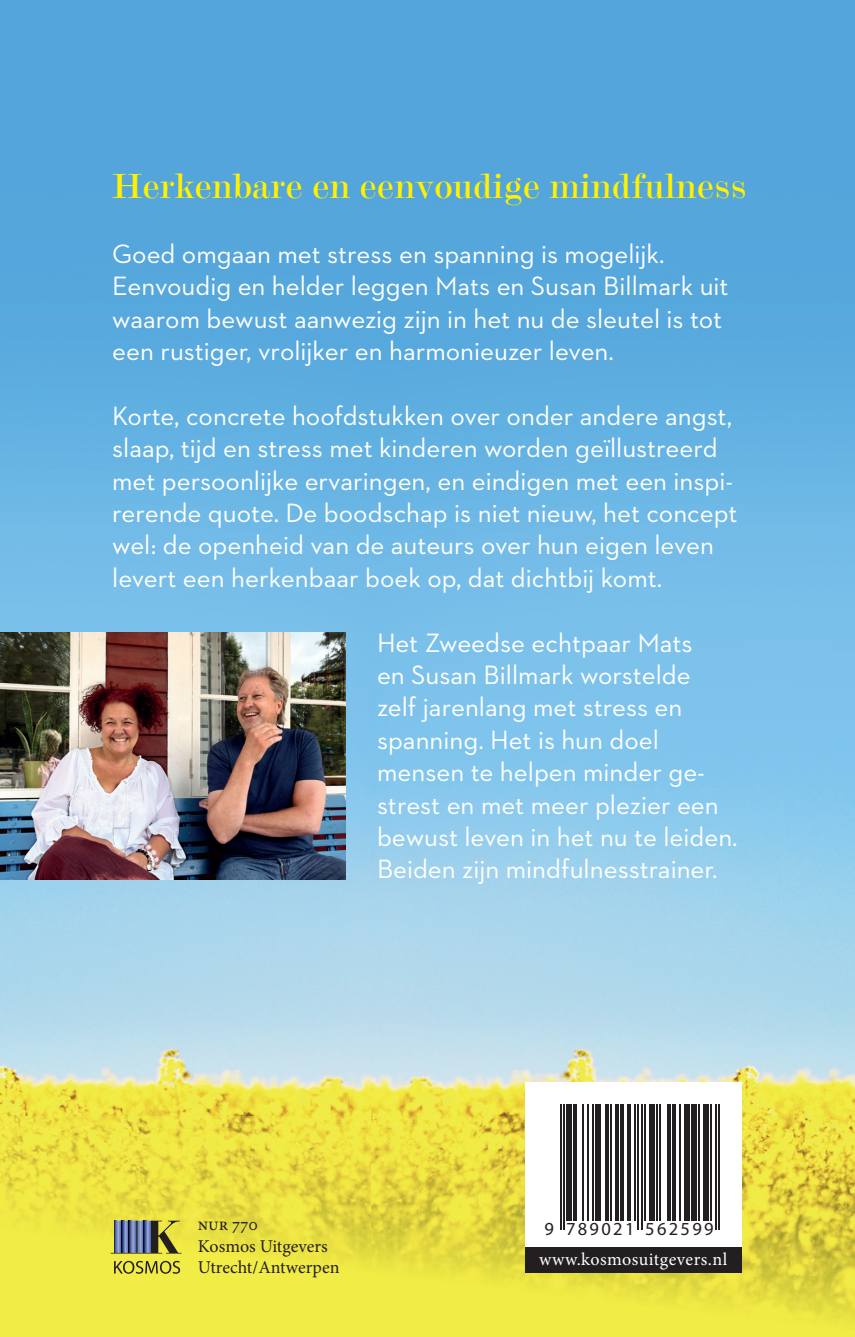
<style>
.page{position:relative;width:855px;height:1337px;background:#fff}
.page>*{position:absolute;margin:0;border:0;box-sizing:border-box;transform-origin:0 0}
.t1{font:36px "Modern 20 BT Roman B";color:#fff101}
.t2{font:27px/32.4px "Neutraface 2 Text";color:#fff}
.t3{font:18.45px "Myriad Pro";letter-spacing:.125em;color:#231f20}
.t4{font:18px/21.6px "Minion Pro";color:#231f20}
.t5{font:18px "Minion Pro";letter-spacing:.025em;color:#fff}
</style>
<div class="page">
<img style="left:0;top:0;width:371px;height:1116px">
<img style="left:371px;top:0;width:483px;height:1116px">
<svg style="left:0;top:1116px;width:854px;height:221px;background:#eae042"></svg>
<img style="left:0;top:633px;width:345px;height:246px">
<div style="left:524px;top:1082px;width:217px;height:183px;background:#fff"></div>
<hr style="left:559px;top:1104px;width:2px;height:125px;background:#231f20">
<hr style="left:563px;top:1104px;width:2px;height:125px;background:#231f20">
<div style="left:566px;top:1104px;width:5px;height:117px;background:#231f20"></div>
<hr style="left:573px;top:1104px;width:3px;height:117px;background:#231f20">
<hr style="left:582px;top:1104px;width:1px;height:117px;background:#231f20">
<hr style="left:587px;top:1104px;width:1px;height:117px;background:#231f20">
<hr style="left:591px;top:1104px;width:2px;height:117px;background:#231f20">
<div style="left:595px;top:1104px;width:5px;height:117px;background:#231f20"></div>
<hr style="left:605px;top:1104px;width:3px;height:117px;background:#231f20">
<hr style="left:610px;top:1104px;width:2px;height:117px;background:#231f20">
<hr style="left:615px;top:1104px;width:3px;height:117px;background:#231f20">
<hr style="left:620px;top:1104px;width:3px;height:117px;background:#231f20">
<hr style="left:627px;top:1104px;width:3px;height:117px;background:#231f20">
<hr style="left:634px;top:1104px;width:1px;height:117px;background:#231f20">
<hr style="left:637px;top:1104px;width:2px;height:125px;background:#231f20">
<hr style="left:640px;top:1104px;width:2px;height:125px;background:#231f20">
<hr style="left:644px;top:1104px;width:1px;height:117px;background:#231f20">
<div style="left:649px;top:1104px;width:5px;height:117px;background:#231f20"></div>
<hr style="left:655px;top:1104px;width:2px;height:117px;background:#231f20">
<hr style="left:659px;top:1104px;width:2px;height:117px;background:#231f20">
<hr style="left:667px;top:1104px;width:4px;height:117px;background:#231f20">
<hr style="left:672px;top:1104px;width:4px;height:117px;background:#231f20">
<hr style="left:679px;top:1104px;width:2px;height:117px;background:#231f20">
<div style="left:684px;top:1104px;width:5px;height:117px;background:#231f20"></div>
<div style="left:691px;top:1104px;width:5px;height:117px;background:#231f20"></div>
<hr style="left:698px;top:1104px;width:1px;height:117px;background:#231f20">
<div style="left:703px;top:1104px;width:5px;height:117px;background:#231f20"></div>
<hr style="left:709px;top:1104px;width:2px;height:117px;background:#231f20">
<hr style="left:714px;top:1104px;width:2px;height:125px;background:#231f20">
<hr style="left:718px;top:1104px;width:1px;height:125px;background:#231f20">
<div style="left:524px;top:1247px;width:217px;height:25px;background:#231f20"></div>
<svg style="left:114px;top:1261px;width:66px;height:13px"></svg>
<svg style="left:111px;top:1221px;width:70px;height:33px;background:#7a7f6b"></svg>
<h1 class="t1" style="left:112px;top:164px;width:636px">Herkenbare en eenvoudige mindfulness</h1>
<p class="t2" style="left:112px;top:237px;width:618px">Goed omgaan met stress en spanning is mogelijk.<br>Eenvoudig en helder leggen Mats en Susan Billmark uit waarom bewust aanwezig zijn in het nu de sleutel is tot een rustiger, vrolijker en harmonieuzer leven.</p>
<p class="t2" style="left:112px;top:399px;width:626px">Korte, concrete hoofdstukken over onder andere angst, slaap, tijd en stress met kinderen worden geïllustreerd met persoonlijke ervaringen, en eindigen met een inspi&shy;rerende quote. De boodschap is niet nieuw, het concept wel: de openheid van de auteurs over hun eigen leven levert een herkenbaar boek op, dat dichtbij komt.</p>
<p class="t2" style="left:377px;top:626px;width:362px">Het Zweedse echtpaar M ats<br>en Susan Billmark worstelde<br>zelf jarenlang met stress en spanning. Het is hun doel mensen te helpen minder ge&shy;strest en met meer plezier een bewust leven in het nu te leiden.<br>Beiden zijn mindfulnesstrainer.</p>
<p class="t4" style="left:198px;top:1214px;width:143px">NUR 770<br>Kosmos Uitgevers<br>Utrecht/Antwerpen</p>
<p class="t3" style="left:544px;top:1218px;width:171px">9 789021 562599</p>
<p class="t5" style="left:539px;top:1247px;width:189px">www.kosmosuitgevers.nl</p>
</div>
